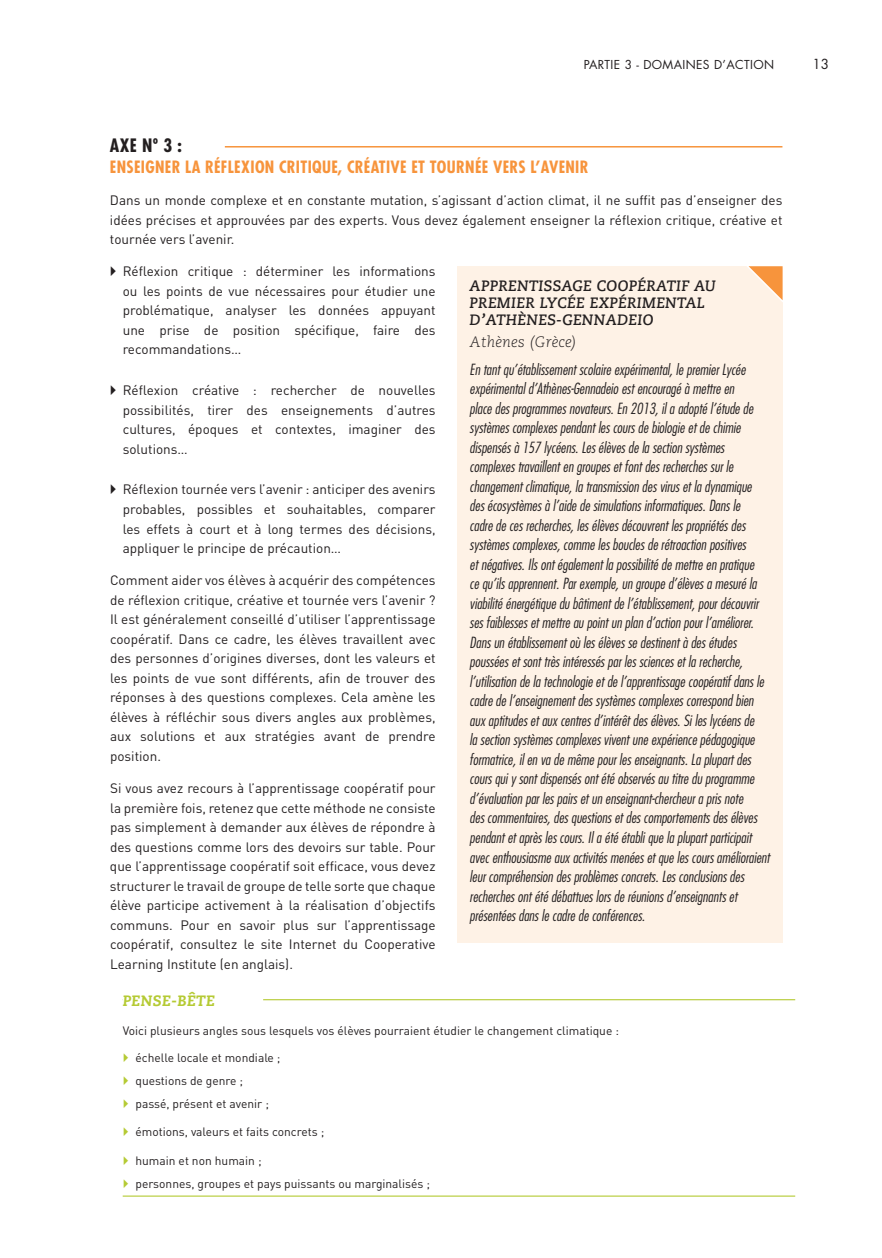
<style>
.page{position:relative;width:882px;height:1258px;background:#fff}
.page>*{position:absolute;margin:0;border:0;box-sizing:border-box;transform-origin:0 0}
.t1{font:700 condensed 18px "Futura LT";color:#231f20}
.t2{font:700 condensed 16.5px "Futura LT";letter-spacing:.02em;color:#f7943c}
.t3{font:italic 300 condensed 15px/19.5px "Futura LT";color:#231f20}
.t4{font:15px/17.2px "Caecilia Bold Italic Os F";letter-spacing:.02em;color:#231f20}
.t5{font:15px "Caecilia Light Italic Os F";letter-spacing:.02em;color:#231f20}
.t6{font:15px "Caecilia Heavy Italic Os F";letter-spacing:.02em;color:#b5ca34}
.t7{font:13.5px/19.5px "DIN";color:#231f20;text-align:justify}
.t8{font:13.5px "Futura Std";color:#231f20}
.t9{font:12px/23px "DIN";color:#231f20}
.t10{font:12px "Futura Std";letter-spacing:.03em;color:#231f20}
</style>
<div class="page">
<hr style="left:123px;top:998px;width:671px;height:2px;background:#b5ca34">
<hr style="left:123px;top:1195px;width:671px;height:1px;background:#b5ca34">
<div style="left:123px;top:985px;width:140px;height:30px;background:#fff"></div>
<hr style="left:225px;top:146px;width:557px;height:1px;background:#f7943c">
<div style="left:456px;top:266px;width:326px;height:676px;background:#fef2e6"></div>
<svg style="left:747px;top:266px;width:36px;height:35px"></svg>
<p class="t10" style="left:583px;top:56px;width:192px">PARTIE 3 - DOMAINES D’ACTION</p>
<p class="t8" style="left:812px;top:55px;width:18px">13</p>
<p class="t1" style="left:110px;top:134px;width:73px">AXE Nº 3 :</p>
<p class="t2" style="left:110px;top:156px;width:480px">ENSEIGNER LA RÉFLEXION CRITIQUE, CRÉATIVE ET TOURNÉE VERS L’AVENIR</p>
<p class="t7" style="left:110px;top:190px;width:673px">Dans un monde complexe et en constante mutation, s’agissant d’action climat, il ne suffit pas d’enseigner des idées précises et approuvées par des experts. Vous devez également enseigner la réflexion critique, créative et tournée vers l’avenir.</p>
<p class="t7" style="left:123px;top:261px;width:314px">Réflexion critique : déterminer les informations ou les points de vue nécessaires pour étudier une problématique, analyser les données appuyant une prise de position spécifique, faire des recommandations…</p>
<p class="t7" style="left:123px;top:380px;width:314px">Réflexion créative : rechercher de nouvelles possibilités, tirer des enseignements d’autres cultures, époques et contextes, imaginer des solutions…</p>
<p class="t7" style="left:123px;top:479px;width:314px">Réflexion tournée vers l’avenir : anticiper des avenirs probables, possibles et souhaitables, comparer les effets à court et à long termes des décisions, appliquer le principe de précaution…</p>
<p class="t7" style="left:110px;top:570px;width:327px">Comment aider vos élèves à acquérir des compétences de réflexion critique, créative et tournée vers l’avenir ?<br>Il est généralement conseillé d’utiliser l’apprentissage coopératif. Dans ce cadre, les élèves travaillent avec des personnes d’origines diverses, dont les valeurs et les points de vue sont différents, afin de trouver des réponses à des questions complexes. Cela amène les élèves à réfléchir sous divers angles aux problèmes, aux solutions et aux stratégies avant de prendre position.</p>
<p class="t7" style="left:110px;top:778px;width:327px">Si vous avez recours à l’apprentissage coopératif pour la première fois, retenez que cette méthode ne consiste pas simplement à demander aux élèves de répondre à des questions comme lors des devoirs sur table. Pour que l’apprentissage coopératif soit efficace, vous devez structurer le travail de groupe de telle sorte que chaque élève participe activement à la réalisation d’objectifs communs. Pour en savoir plus sur l’apprentissage coopératif, consultez le site Internet du Cooperative Learning Institute (en anglais).</p>
<p class="t4" style="left:469px;top:277px;width:248px">APPRENTISSAGE COOPÉRATIF AU<br>PREMIER LYCÉE EXPÉRIMENTAL<br>D’ATHÈNES-GENNADEIO</p>
<p class="t5" style="left:469px;top:333px;width:109px">Athènes (Grèce)</p>
<p class="t3" style="left:469px;top:359px;width:301px">En tant qu’établissement scolaire expérimental, le premier Lycée expérimental d’Athènes-Gennadeio est encouragé à mettre en<br>place des programmes novateurs. En 2013, il a adopté l’étude de systèmes complexes pendant les cours de biologie et de chimie dispensés à 157 lycéens. Les élèves de la section systèmes complexes travaillent en groupes et font des recherches sur le changement climatique, la transmission des virus et la dynamique des écosystèmes à l’aide de simulations informatiques. Dans le<br>cadre de ces recherches, les élèves découvrent les propriétés des systèmes complexes, comme les boucles de rétroaction positives<br>et négatives. Ils ont également la possibilité de mettre en pratique<br>ce qu’ils apprennent. Par exemple, un groupe d’élèves a mesuré la viabilité énergétique du bâtiment de l’établissement, pour découvrir ses faiblesses et mettre au point un plan d’action pour l’améliorer.<br>Dans un établissement où les élèves se destinent à des études poussées et sont très intéressés par les sciences et la recherche, l’utilisation de la technologie et de l’apprentissage coopératif dans le cadre de l’enseignement des systèmes complexes correspond bien aux aptitudes et aux centres d’intérêt des élèves. Si les lycéens de<br>la section systèmes complexes vivent une expérience pédagogique formatrice, il en va de même pour les enseignants. La plupart des cours qui y sont dispensés ont été observés au titre du programme d’évaluation par les pairs et un enseignant-chercheur a pris note<br>des commentaires, des questions et des comportements des élèves pendant et après les cours. Il a été établi que la plupart participait avec enthousiasme aux activités menées et que les cours amélioraient leur compréhension des problèmes concrets. Les conclusions des recherches ont été débattues lors de réunions d’enseignants et présentées dans le cadre de conférences.</p>
<p class="t6" style="left:123px;top:991px;width:94px">PENSE-BÊTE</p>
<p class="t9" style="left:123px;top:1018px;width:497px">Voici plusieurs angles sous lesquels vos élèves pourraient étudier le changement climatique :</p>
<p class="t9" style="left:135px;top:1045px;width:146px">échelle locale et mondiale ; questions de genre ;<br>passé, présent et avenir ;</p>
<p class="t9" style="left:135px;top:1120px;width:190px">émotions, valeurs et faits concrets ;</p>
<p class="t9" style="left:135px;top:1148px;width:296px">humain et non humain ;<br>personnes, groupes et pays puissants ou marginalisés ;</p>
</div>
